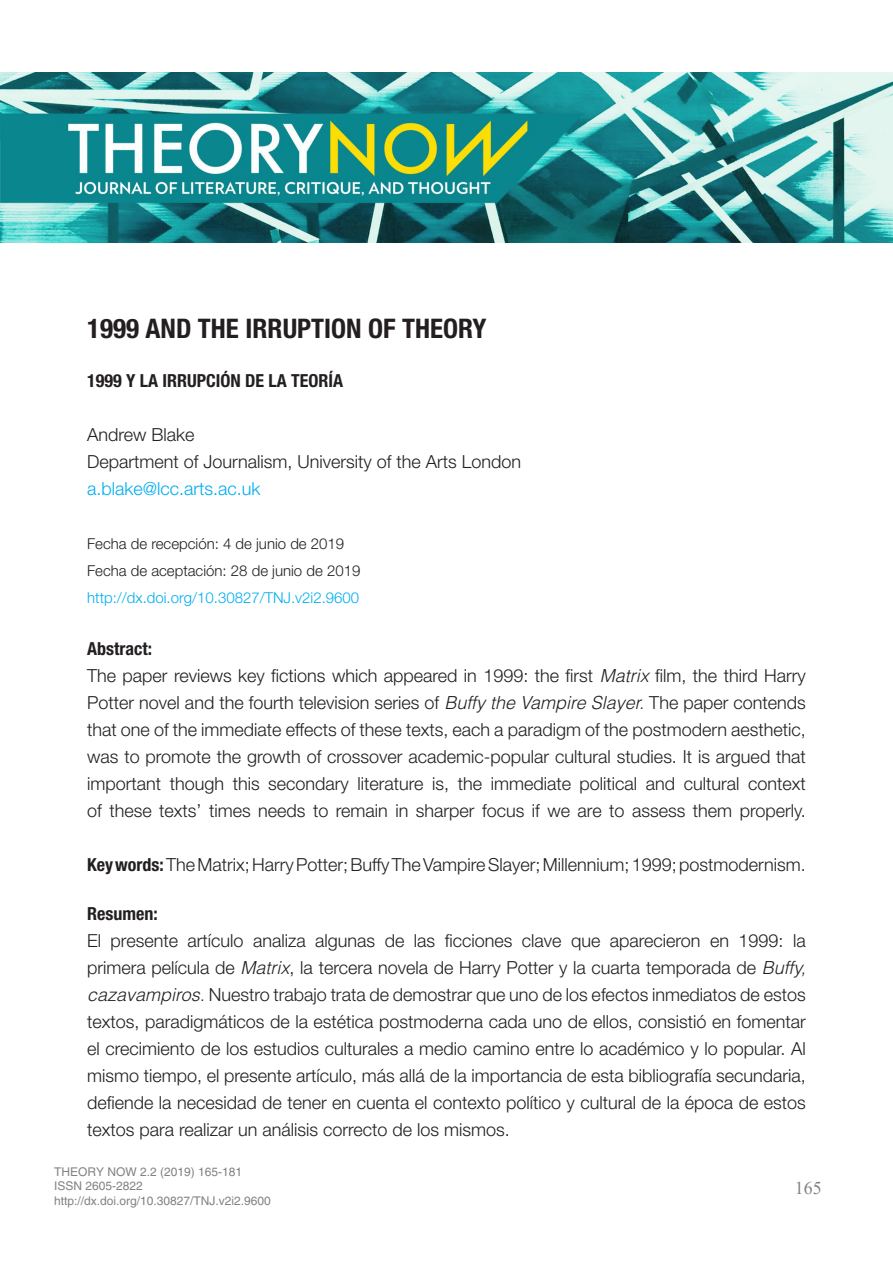
<style>
.page{position:relative;width:893px;height:1263px;background:#fff}
.page>*{position:absolute;margin:0;border:0;box-sizing:border-box;transform-origin:0 0}
.t1{font:700 condensed 27px "Helvetica Neue LT Std";color:#231f20}
.t2{font:300 18px/27px "Helvetica Neue LT Std";color:#231f20;text-align:justify}
.t3{font:700 condensed 18px "Helvetica Neue LT Std";color:#231f20}
.t4{font:300 18px "Helvetica Neue LT Std";color:#00aeef}
.t5{font:18px "Times New Roman";color:#828282}
.t6{font:300 15px "Helvetica Neue LT Std";color:#231f20}
.t7{font:300 15px "Helvetica Neue LT Std";color:#00aeef}
.t8{font:12px "Helvetica LT Std";color:#828282}
.s1{font-family:"Helvetica LT Std";font-style:italic}
.s2{font-weight:700;font-stretch:condensed}
</style>
<div class="page">
<img style="left:0;top:72px;width:893px;height:170px">
<p class="t1" style="left:87px;top:312px;width:401px">1999 AND THE IRRUPTION OF THEORY</p>
<p class="t3" style="left:87px;top:369px;width:257px">1999 Y LA IRRUPCIÓN DE LA TEORÍA</p>
<p class="t2" style="left:87px;top:420px;width:109px">Andrew Blake</p>
<p class="t2" style="left:87px;top:447px;width:436px">Department of Journalism, University of the Arts London</p>
<p class="t4" style="left:87px;top:477px;width:175px">a.blake@lcc.arts.ac.uk</p>
<p class="t6" style="left:87px;top:534px;width:259px">Fecha de recepción: 4 de junio de 2019</p>
<p class="t6" style="left:87px;top:561px;width:275px">Fecha de aceptación: 28 de junio de 2019</p>
<p class="t7" style="left:87px;top:588px;width:274px">http://dx.doi.org/10.30827/TNJ.v2i2.9600</p>
<p class="t3" style="left:87px;top:638px;width:66px">Abstract:</p>
<p class="t2" style="left:87px;top:662px;width:720px">The paper reviews key fictions which appeared in 1999: the first <span class="s1">Matrix</span> film, the third Harry Potter novel and the fourth television series of <span class="s1">Buffy the Vampire Slayer.</span> The paper contends that one of the immediate effects of these texts, each a paradigm of the postmodern aesthetic, was to promote the growth of crossover academic-popular cultural studies. It is argued that important though this secondary literature is, the immediate political and cultural context of these texts’ times needs to remain in sharper focus if we are to assess them properly.</p>
<p class="t2" style="left:87px;top:851px;width:720px"><span class="s2">Key words:</span>The Matrix; Harry Potter; Buffy The Vampire Slayer; Millennium; 1999; postmodernism.</p>
<p class="t3" style="left:87px;top:902px;width:72px">Resumen:</p>
<p class="t2" style="left:87px;top:926px;width:720px">El presente artículo analiza algunas de las ficciones clave que aparecieron en 1999: la primera película de <span class="s1">Matrix</span>, la tercera novela de Harry Potter y la cuarta temporada de <span class="s1">Buffy, cazavampiros.</span> Nuestro trabajo trata de demostrar que uno de los efectos inmediatos de estos textos, paradigmáticos de la estética postmoderna cada uno de ellos, consistió en fomentar el crecimiento de los estudios culturales a medio camino entre lo académico y lo popular. Al mismo tiempo, el presente artículo, más allá de la importancia de esta bibliografía secundaria, defiende la necesidad de tener en cuenta el contexto político y cultural de la época de estos textos para realizar un análisis correcto de los mismos.</p>
<p class="t8" style="left:54px;top:1164px;width:190px">THEORY NOW 2.2 (2019) 165-181</p>
<p class="t8" style="left:54px;top:1179px;width:90px">ISSN 2605-2822</p>
<p class="t8" style="left:54px;top:1193px;width:218px">http://dx.doi.org/10.30827/TNJ.v2i2.9600</p>
<p class="t5" style="left:795px;top:1175px;width:28px">165</p>
</div>
